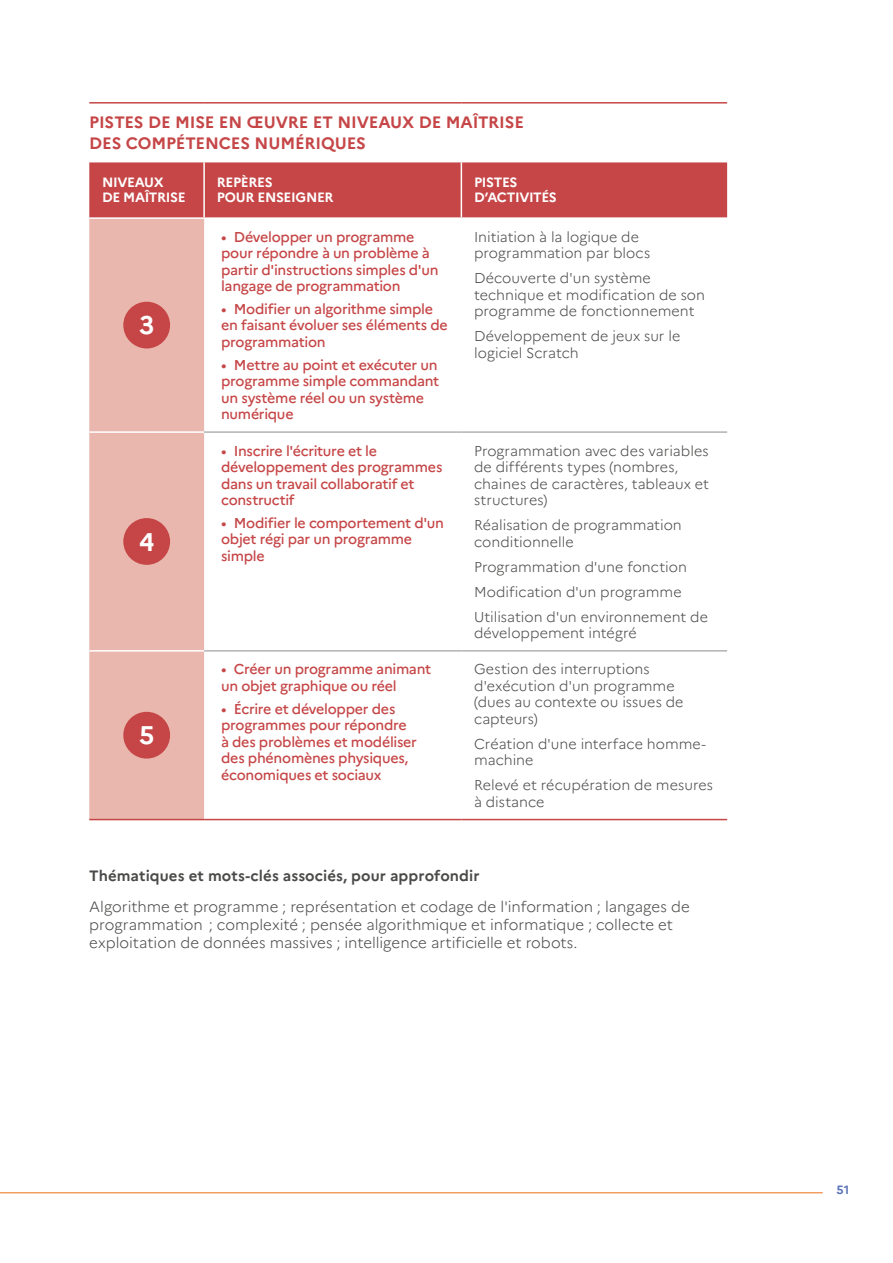
<style>
.page{position:relative;width:893px;height:1263px;background:#fff}
.page>*{position:absolute;margin:0;border:0;box-sizing:border-box;transform-origin:0 0}
.t1{font:700 25.5px "Marianne";color:#fff}
.t2{font:700 16.5px/21px "Marianne";letter-spacing:-.01em;color:#c64647}
.t3{font:300 15px/18px "Marianne";letter-spacing:-.005em;color:#4a4a49}
.t4{font:700 15px "Marianne";letter-spacing:.005em;color:#4a4a49}
.t5{font:500 14.25px/16.5px "Marianne";letter-spacing:-.02em;color:#c64647}
.t6{font:300 14.25px/16.5px "Marianne";color:#4a4a49}
.t7{font:700 13.5px/15px "Marianne";letter-spacing:-.025em;color:#fff}
.t8{font:700 12px "Marianne";color:#5b73b7}
</style>
<div class="page">
<hr style="left:0;top:1192px;width:823px;height:1px;background:#ed7016">
<div style="left:89px;top:219px;width:115px;height:600px;background:#e9b7ae"></div>
<hr style="left:89px;top:102px;width:115px;height:2px;background:#c64647">
<hr style="left:204px;top:102px;width:257px;height:2px;background:#c64647">
<hr style="left:461px;top:102px;width:266px;height:2px;background:#c64647">
<hr style="left:89px;top:819px;width:115px;height:1px;background:#c64647">
<hr style="left:204px;top:819px;width:257px;height:1px;background:#c64647">
<hr style="left:461px;top:819px;width:266px;height:1px;background:#c64647">
<hr style="left:89px;top:431px;width:115px;height:2px;background:#fff">
<hr style="left:89px;top:650px;width:115px;height:2px;background:#fff">
<hr style="left:204px;top:431px;width:257px;height:2px;background:#b3b2b2">
<hr style="left:461px;top:431px;width:266px;height:2px;background:#b3b2b2">
<hr style="left:204px;top:650px;width:257px;height:2px;background:#b3b2b2">
<hr style="left:461px;top:650px;width:266px;height:2px;background:#b3b2b2">
<div style="left:89px;top:162px;width:638px;height:55px;background:#c64647"></div>
<hr style="left:203px;top:162px;width:2px;height:55px;background:#fff">
<hr style="left:461px;top:162px;width:1px;height:55px;background:#fff">
<div style="left:123px;top:302px;width:47px;height:46px;background:#c64647;border-radius:50%"></div>
<div style="left:123px;top:518px;width:47px;height:47px;background:#c64647;border-radius:50%"></div>
<div style="left:123px;top:712px;width:47px;height:47px;background:#c64647;border-radius:50%"></div>
<p class="t2" style="left:89px;top:112px;width:436px">PISTES DE MISE EN ŒUVRE ET NIVEAUX DE MAÎTRISE<br>DES COMPÉTENCES NUMÉRIQUES</p>
<p class="t7" style="left:102px;top:175px;width:85px">NIVEAUX<br>DE MAÎTRISE</p>
<p class="t7" style="left:217px;top:175px;width:118px">REPÈRES<br>POUR ENSEIGNER</p>
<p class="t7" style="left:474px;top:175px;width:84px">PISTES<br>D’ACTIVITÉS</p>
<h1 class="t1" style="left:139px;top:309px;width:17px">3</h1>
<h1 class="t1" style="left:139px;top:526px;width:17px">4</h1>
<h1 class="t1" style="left:139px;top:720px;width:17px">5</h1>
<p class="t5" style="left:221px;top:228px;width:219px">• Développer un programme pour répondre à un problème à partir d'instructions simples d'un langage de programmation</p>
<p class="t5" style="left:221px;top:301px;width:228px">• Modifier un algorithme simple en faisant évoluer ses éléments de programmation</p>
<p class="t5" style="left:221px;top:356px;width:220px">• Mettre au point et exécuter un programme simple commandant un système réel ou un système numérique</p>
<p class="t5" style="left:221px;top:442px;width:223px">• Inscrire l'écriture et le développement des programmes dans un travail collaboratif et constructif</p>
<p class="t5" style="left:221px;top:515px;width:224px">• Modifier le comportement d'un objet régi par un programme simple</p>
<p class="t5" style="left:221px;top:661px;width:212px">• Créer un programme animant un objet graphique ou réel</p>
<p class="t5" style="left:221px;top:700px;width:197px">• Écrire et développer des programmes pour répondre à des problèmes et modéliser des phénomènes physiques, économiques et sociaux</p>
<p class="t6" style="left:474px;top:228px;width:178px">Initiation à la logique de programmation par blocs</p>
<p class="t6" style="left:474px;top:270px;width:232px">Découverte d'un système technique et modification de son programme de fonctionnement</p>
<p class="t6" style="left:474px;top:328px;width:208px">Développement de jeux sur le logiciel Scratch</p>
<p class="t6" style="left:474px;top:442px;width:236px">Programmation avec des variables de différents types (nombres, chaines de caractères, tableaux et structures)</p>
<p class="t6" style="left:474px;top:517px;width:209px">Réalisation de programmation conditionnelle</p>
<p class="t6" style="left:474px;top:554px;width:235px;line-height:25px">Programmation d'une fonction<br>Modification d'un programme<br>Utilisation d'un environnement de</p>
<p class="t6" style="left:474px;top:625px;width:164px">développement intégré</p>
<p class="t6" style="left:474px;top:661px;width:211px">Gestion des interruptions d'exécution d'un programme (dues au contexte ou issues de capteurs)</p>
<p class="t6" style="left:474px;top:735px;width:233px">Création d'une interface homme&shy;machine</p>
<p class="t6" style="left:474px;top:777px;width:241px">Relevé et récupération de mesures à distance</p>
<p class="t4" style="left:89px;top:866px;width:392px">Thématiques et mots-clés associés, pour approfondir</p>
<p class="t3" style="left:89px;top:897px;width:602px">Algorithme et programme ; représentation et codage de l'information ; langages de programmation ; complexité ; pensée algorithmique et informatique ; collecte et exploitation de données massives ; intelligence artificielle et robots.</p>
<p class="t8" style="left:836px;top:1183px;width:15px">51</p>
</div>
